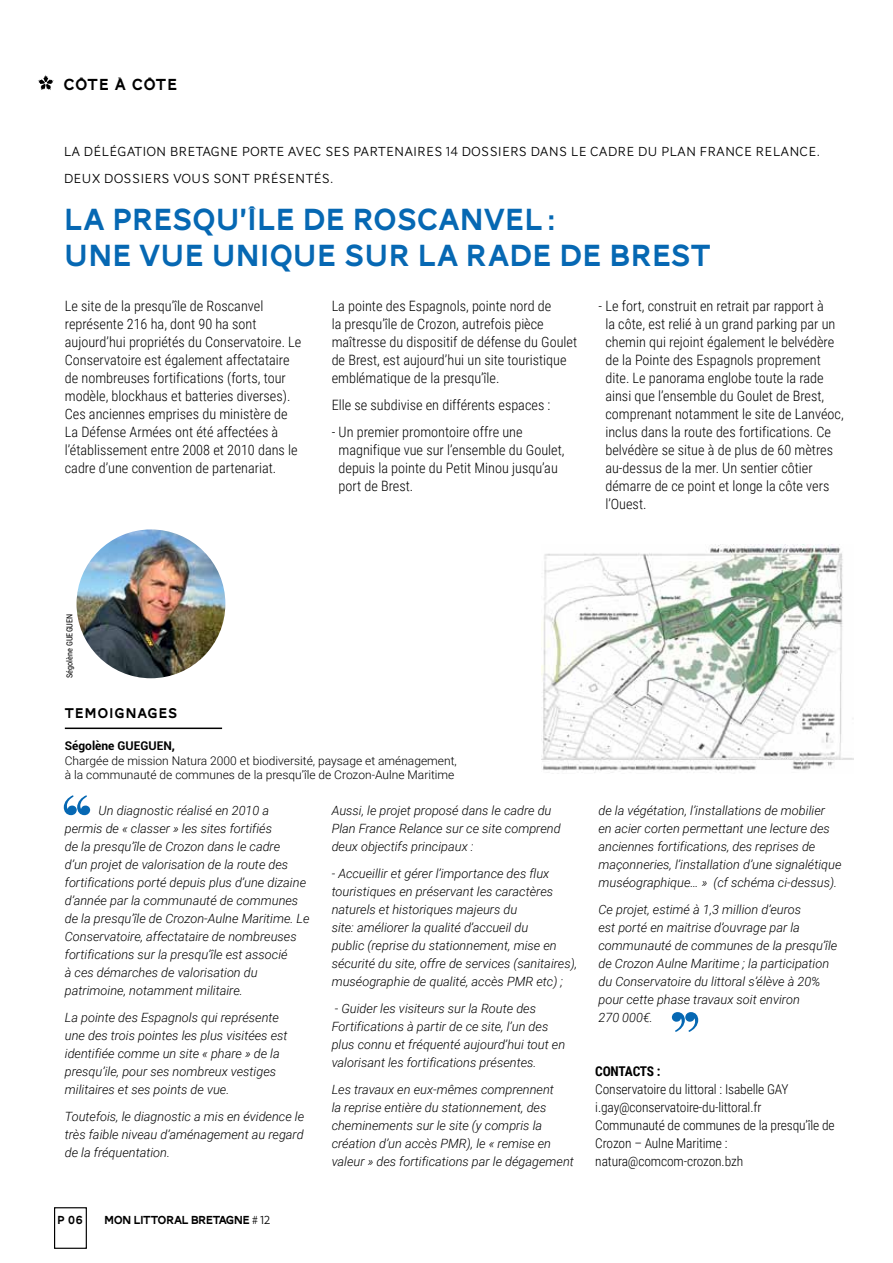
<style>
.page{position:relative;width:893px;height:1263px;background:#fff}
.page>*{position:absolute;margin:0;border:0;box-sizing:border-box;transform-origin:0 0}
.t1{font:31.5px/36px "AW Conqueror Carved One";letter-spacing:-.01em;color:#0668b3}
.t2{font:16.5px "AW Conqueror Carved One";letter-spacing:.035em;color:#000}
.t3{font:14.55px "AW Conqueror Carved One";letter-spacing:.05em;color:#000}
.t4{font:300 14.25px/18px "Roboto Condensed";color:#000}
.t5{font:300 13.5px/18px "Roboto Condensed";letter-spacing:-.01em;color:#000}
.t6{font:300 13.5px/26.5px "AW Conqueror Sans";color:#000}
.t7{font:700 13.5px "Roboto Condensed";letter-spacing:-.02em;color:#000}
.t8{font:italic 300 12.75px/18px "Roboto";color:#000}
.t9{font:300 12px/14.4px "Roboto";color:#000}
.t10{font:12px "AW Conqueror Carved One";letter-spacing:-.05em;color:#000}
.t11{font:700 12px "Roboto";color:#000}
.t12{font:8.25px "Roboto Condensed";color:#000}
.s1{font-family:"AW Conqueror Sans";font-weight:300}
</style>
<div class="page">
<svg style="left:38px;top:75px;width:16px;height:15px"></svg>
<div style="left:54px;top:1207px;width:33px;height:42px;border:1px solid #000"></div>
<img style="left:77px;top:529px;width:148px;height:149px;border-radius:74px">
<hr style="left:65px;top:727px;width:157px;height:2px;background:#000">
<svg style="left:64px;top:795px;width:26px;height:20px"></svg>
<svg style="left:672px;top:1012px;width:26px;height:20px"></svg>
<img style="left:541px;top:544px;width:313px;height:229px">
<p class="t2" style="left:63px;top:77px;width:116px">CÔTE À CÔTE</p>
<p class="t6" style="left:64px;top:138px;width:758px">LA DÉLÉGATION BRETAGNE PORTE AVEC SES PARTENAIRES 14 DOSSIERS DANS LE CADRE DU PLAN FRANCE RELANCE.<br>DEUX DOSSIERS VOUS SONT PRÉSENTÉS.</p>
<h1 class="t1" style="left:64px;top:204px;width:648px">LA PRESQU’îLE DE ROSCANVEL:<br>UNE VUE UNIQUE SUR LA RADE DE BREST</h1>
<p class="t4" style="left:65px;top:297px;width:238px">Le site de la presqu’île de Roscanvel représente 216 ha, dont 90 ha sont aujourd’hui propriétés du Conservatoire. Le Conservatoire est également affectataire de nombreuses fortifications (forts, tour modèle, blockhaus et batteries diverses).<br>Ces anciennes emprises du ministère de La Défense Armées ont été affectées à l’établissement entre 2008 et 2010 dans le cadre d’une convention de partenariat.</p>
<p class="t4" style="left:332px;top:297px;width:247px">La pointe des Espagnols, pointe nord de<br>la presqu’île de Crozon, autrefois pièce maîtresse du dispositif de défense du Goulet de Brest, est aujourd’hui un site touristique emblématique de la presqu’île.</p>
<p class="t4" style="left:332px;top:396px;width:220px">Elle se subdivise en différents espaces :</p>
<p class="t4" style="left:339px;top:423px;width:228px;text-indent:-7px">- Un premier promontoire offre une magnifique vue sur l’ensemble du Goulet, depuis la pointe du Petit Minou jusqu’au port de Brest.</p>
<p class="t4" style="left:605px;top:297px;width:240px;text-indent:-7px">- Le fort, construit en retrait par rapport à<br>la côte, est relié à un grand parking par un chemin qui rejoint également le belvédère de la Pointe des Espagnols proprement dite. Le panorama englobe toute la rade ainsi que l’ensemble du Goulet de Brest, comprenant notamment le site de Lanvéoc, inclus dans la route des fortifications. Ce belvédère se situe à de plus de 60 mètres au-dessus de la mer. Un sentier côtier démarre de ce point et longe la côte vers l’Ouest.</p>
<p class="t12" style="left:64px;top:678px;width:66px;rotate:-90deg">Ségolène GUEGUEN</p>
<p class="t3" style="left:65px;top:706px;width:114px">TEMOIGNAGES</p>
<p class="t11" style="left:65px;top:737px;width:112px">Ségolène GUEGUEN,</p>
<p class="t9" style="left:65px;top:753px;width:393px">Chargée de mission Natura 2000 et biodiversité, paysage et aménagement, à la communauté de communes de la presqu’île de Crozon-Aulne Maritime</p>
<p class="t8" style="left:65px;top:801px;width:246px;text-indent:34px">Un diagnostic réalisé en 2010 a permis de « classer » les sites fortifiés<br>de la presqu’île de Crozon dans le cadre<br>d’un projet de valorisation de la route des fortifications porté depuis plus d’une dizaine d’année par la communauté de communes de la presqu’île de Crozon-Aulne Maritime. Le Conservatoire, affectataire de nombreuses fortifications sur la presqu’île est associé<br>à ces démarches de valorisation du patrimoine, notamment militaire.</p>
<p class="t8" style="left:65px;top:1008px;width:224px">La pointe des Espagnols qui représente une des trois pointes les plus visitées est identifiée comme un site « phare » de la presqu’ile, pour ses nombreux vestiges militaires et ses points de vue.</p>
<p class="t8" style="left:65px;top:1107px;width:241px;text-align:justify">Toutefois, le diagnostic a mis en évidence le très faible niveau d’aménagement au regard de la fréquentation.</p>
<p class="t10" style="left:57px;top:1214px;width:28px">P 06</p>
<p class="t10" style="left:104px;top:1215px;width:168px">MON LITTORAL BRETAGNE <span class="s1"># 12</span></p>
<p class="t8" style="left:332px;top:801px;width:230px">Aussi, le projet proposé dans le cadre du<br>Plan France Relance sur ce site comprend deux objectifs principaux :</p>
<p class="t8" style="left:332px;top:864px;width:247px">- Accueillir et gérer l’importance des flux touristiques en préservant les caractères naturels et historiques majeurs du<br>site: améliorer la qualité d’accueil du<br>public (reprise du stationnement, mise en sécurité du site, offre de services (sanitaires), muséographie de qualité, accès PMR etc) ;</p>
<p class="t8" style="left:332px;top:999px;width:235px">- Guider les visiteurs sur la Route des Fortifications à partir de ce site, l’un des plus connu et fréquenté aujourd’hui tout en valorisant les fortifications présentes.</p>
<p class="t8" style="left:332px;top:1080px;width:244px">Les travaux en eux-mêmes comprennent<br>la reprise entière du stationnement, des cheminements sur le site (y compris la création d’un accès PMR), le « remise en valeur » des fortifications par le dégagement</p>
<p class="t8" style="left:598px;top:801px;width:245px">de la végétation, l’installations de mobilier<br>en acier corten permettant une lecture des anciennes fortifications, des reprises de maçonneries, l’installation d’une signalétique muséographique… » (cf schéma ci-dessus).</p>
<p class="t8" style="left:598px;top:900px;width:240px">Ce projet, estimé à 1,3 million d’euros<br>est porté en maitrise d’ouvrage par la communauté de communes de la presqu’île de Crozon Aulne Maritime ; la participation du Conservatoire du littoral s’élève à 20% pour cette phase travaux soit environ<br>270 000€.</p>
<p class="t7" style="left:595px;top:1062px;width:67px">CONTACTS :</p>
<p class="t5" style="left:595px;top:1080px;width:241px">Conservatoire du littoral : Isabelle GAY i.gay@conservatoire-du-littoral.fr<br>Communauté de communes de la presqu’île de Crozon – Aulne Maritime : natura@comcom-crozon.bzh</p>
</div>
